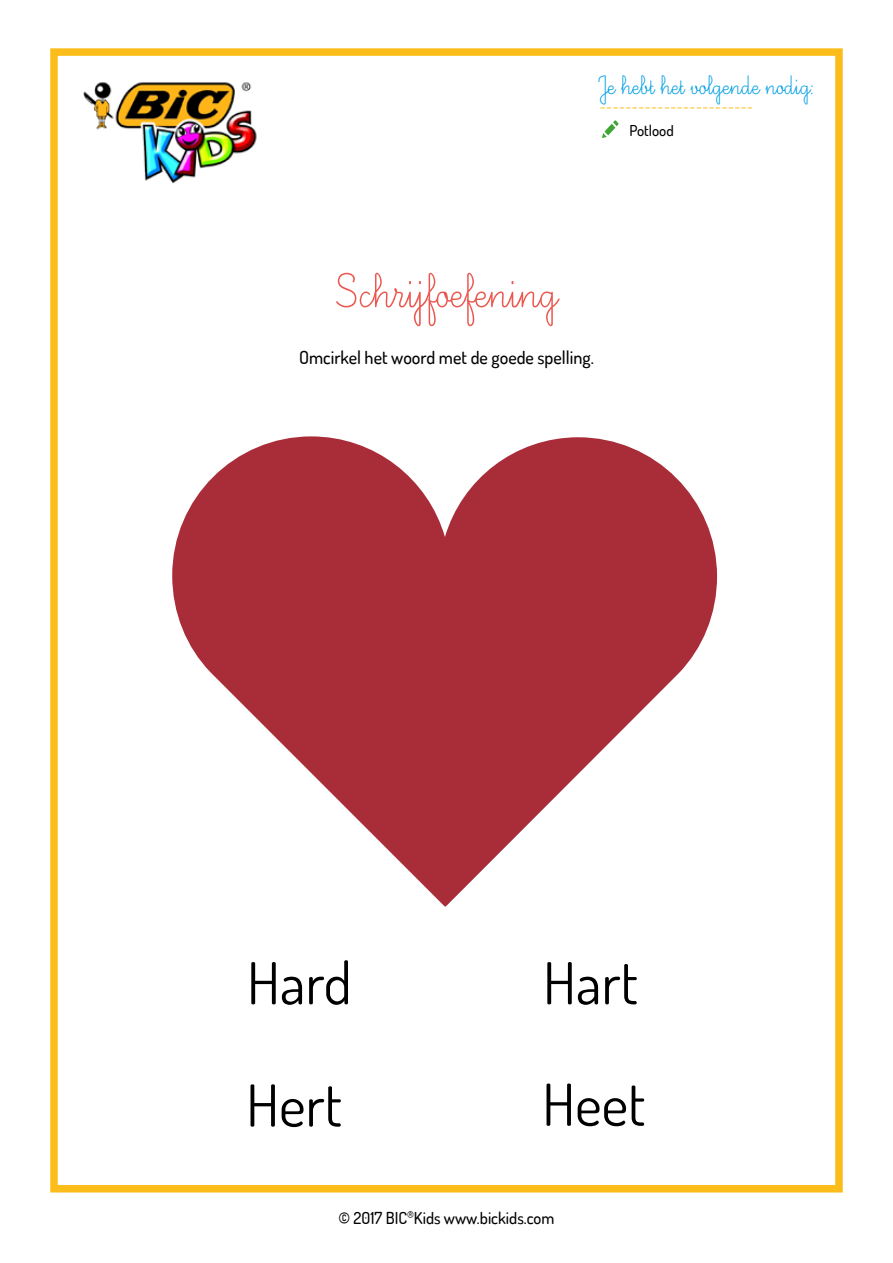
<style>
.page{position:relative;width:893px;height:1263px;background:#fff}
.page>*{position:absolute;margin:0;border:0;box-sizing:border-box;transform-origin:0 0}
.t1{font:60px "Ecriture A Romain Orne";color:#eb5850}
.t2{font:57.9px "Dosis";color:#000}
.t3{font:33px "Ecriture A Romain Orne";color:#009fe3}
.t4{font:500 18px "Dosis";color:#000}
.t5{font:18px "Minion Pro";color:#fcbd1b}
.t6{font:500 16.5px "Dosis";color:#000}
.t7{font:500 15px "Dosis";color:#000}
</style>
<div class="page">
<div style="left:50px;top:48px;width:793px;height:1144px;border:8px solid #fcbd1b"></div>
<img style="left:83px;top:82px;width:174px;height:101px">
<svg style="left:172px;top:436px;width:545px;height:470px;fill:#a92c39"></svg>
<svg style="left:602px;top:120px;width:17px;height:18px"></svg>
<h3 class="t3" style="left:600px;top:69px;width:216px">Je hebt het volgende nodig:</h3>
<p class="t5" style="left:600px;top:94px;width:155px">------------------------</p>
<p class="t7" style="left:629px;top:121px;width:46px">Potlood</p>
<h1 class="t1" style="left:336px;top:262px;width:222px">Schrijfoefening</h1>
<p class="t4" style="left:299px;top:346px;width:296px">Omcirkel het woord met de goede spelling.</p>
<h2 class="t2" style="left:247px;top:945px;width:106px">Hard</h2>
<h2 class="t2" style="left:543px;top:945px;width:96px">Hart</h2>
<h2 class="t2" style="left:246px;top:1067px;width:97px">Hert</h2>
<h2 class="t2" style="left:542px;top:1067px;width:105px">Heet</h2>
<p class="t6" style="left:339px;top:1207px;width:217px">© 2017 BIC<sup>®</sup>Kids www.bickids.com</p>
</div>
